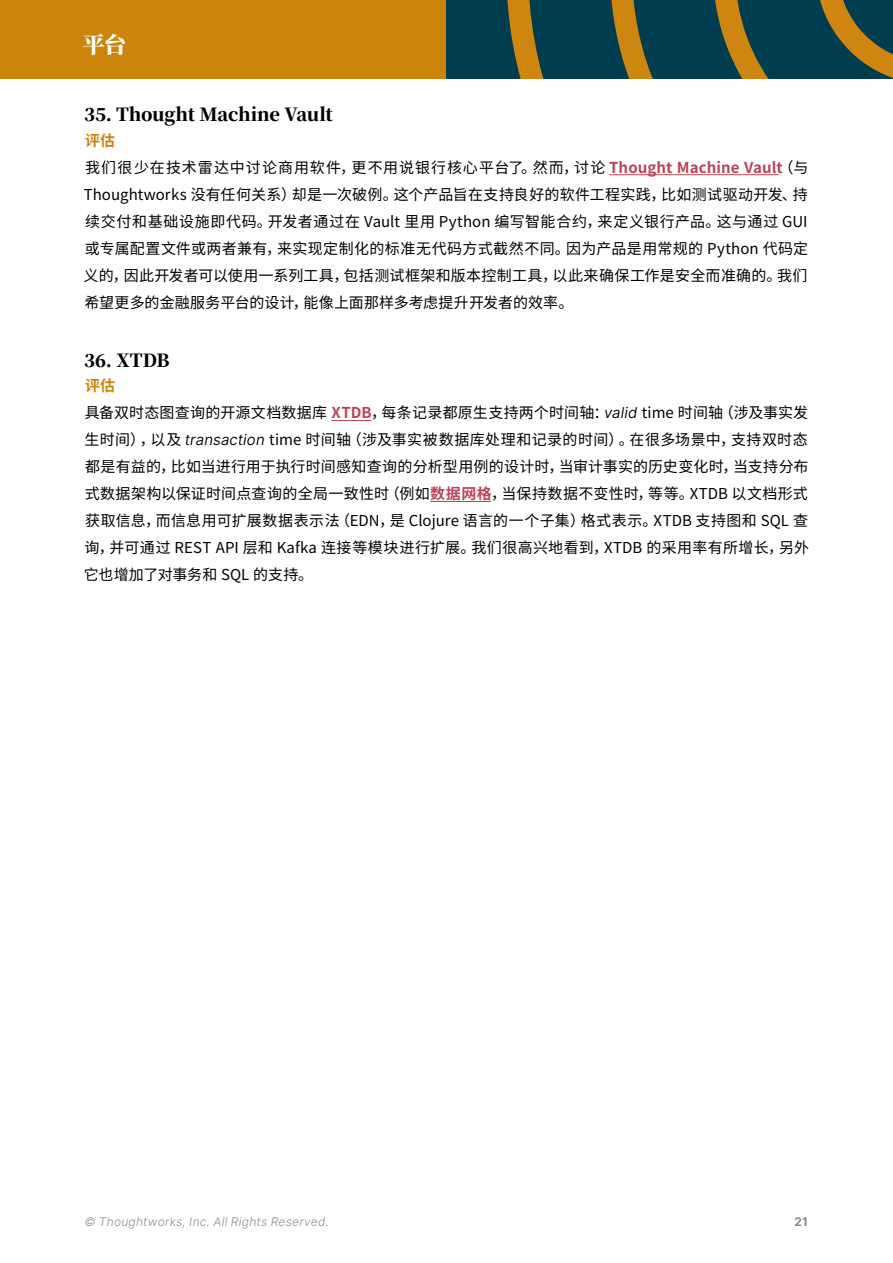
<style>
.page{position:relative;width:893px;height:1263px;background:#fff}
.page>*{position:absolute;margin:0;border:0;box-sizing:border-box;transform-origin:0 0}
.t1{font:900 22.5px "Noto Serif SC";color:#fff}
.blip_title{font:900 18px "Noto Serif SC";letter-spacing:-.015em;color:#000}
.body_copy{font:15px/27px "Noto Sans SC";letter-spacing:.015em;color:#000;text-align:justify}
.ring{font:700 15px "Noto Sans SC";color:#cc850a}
.t2{font:12px "Inter V";letter-spacing:.02em;color:#9d9d9c}
.t3{font:12px "Inter V";color:#808184}
.s1{font-weight:700;color:#bd4257}
.s2{font-family:"Inter V"}
</style>
<div class="page">
<hr style="left:609px;top:174px;width:169px;height:1px;background:#bd4257">
<hr style="left:331px;top:420px;width:40px;height:1px;background:#bd4257">
<hr style="left:430px;top:501px;width:61px;height:1px;background:#bd4257">
<div style="left:0;top:0;width:446px;height:79px;background:#cc850a"></div>
<div style="left:446px;top:0;width:447px;height:79px;background:#003d4f"></div>
<svg style="left:507px;top:0;width:386px;height:79px"></svg>
<h1 class="t1" style="left:82px;top:32px;width:45px">平台</h1>
<p class="blip_title" style="left:84px;top:104px;width:250px">35. Thought Machine Vault</p>
<p class="ring" style="left:85px;top:132px;width:32px">评估</p>
<p class="body_copy" style="left:84px;top:154px;width:726px">我们很少在技术雷达中讨论商用软件，更不用说银行核心平台了。然而，讨论 <span class="s1">Thought Machine Vault</span>（与Thoughtworks 没有任何关系）却是一次破例。这个产品旨在支持良好的软件工程实践，比如测试驱动开发、持续交付和基础设施即代码。开发者通过在 Vault 里用 Python 编写智能合约，来定义银行产品。这与通过 GUI或专属配置文件或两者兼有，来实现定制化的标准无代码方式截然不同。因为产品是用常规的 Python 代码定义的，因此开发者可以使用一系列工具，包括测试框架和版本控制工具，以此来确保工作是安全而准确的。我们希望更多的金融服务平台的设计，能像上面那样多考虑提升开发者的效率。</p>
<p class="blip_title" style="left:84px;top:350px;width:87px">36. XTDB</p>
<p class="ring" style="left:85px;top:377px;width:32px">评估</p>
<p class="body_copy" style="left:84px;top:400px;width:727px">具备双时态图查询的开源文档数据库 <span class="s1">XTDB</span>，每条记录都原生支持两个时间轴：<span class="s2">valid</span> time 时间轴（涉及事实发生时间），以及 <span class="s2">transaction</span> time 时间轴（涉及事实被数据库处理和记录的时间）。在很多场景中，支持双时态都是有益的，比如当进行用于执行时间感知查询的分析型用例的设计时，当审计事实的历史变化时，当支持分布式数据架构以保证时间点查询的全局一致性时（例如<span class="s1">数据网格</span>，当保持数据不变性时，等等。XTDB 以文档形式获取信息，而信息用可扩展数据表示法（EDN，是 Clojure 语言的一个子集）格式表示。XTDB 支持图和 SQL 查询，并可通过 REST API 层和 Kafka 连接等模块进行扩展。我们很高兴地看到，XTDB 的采用率有所增长，另外它也增加了对事务和 SQL 的支持。</p>
<p class="t2" style="left:85px;top:1213px;width:246px">© Thoughtworks, Inc. All Rights Reserved.</p>
<p class="t3" style="left:794px;top:1213px;width:15px">21</p>
</div>
